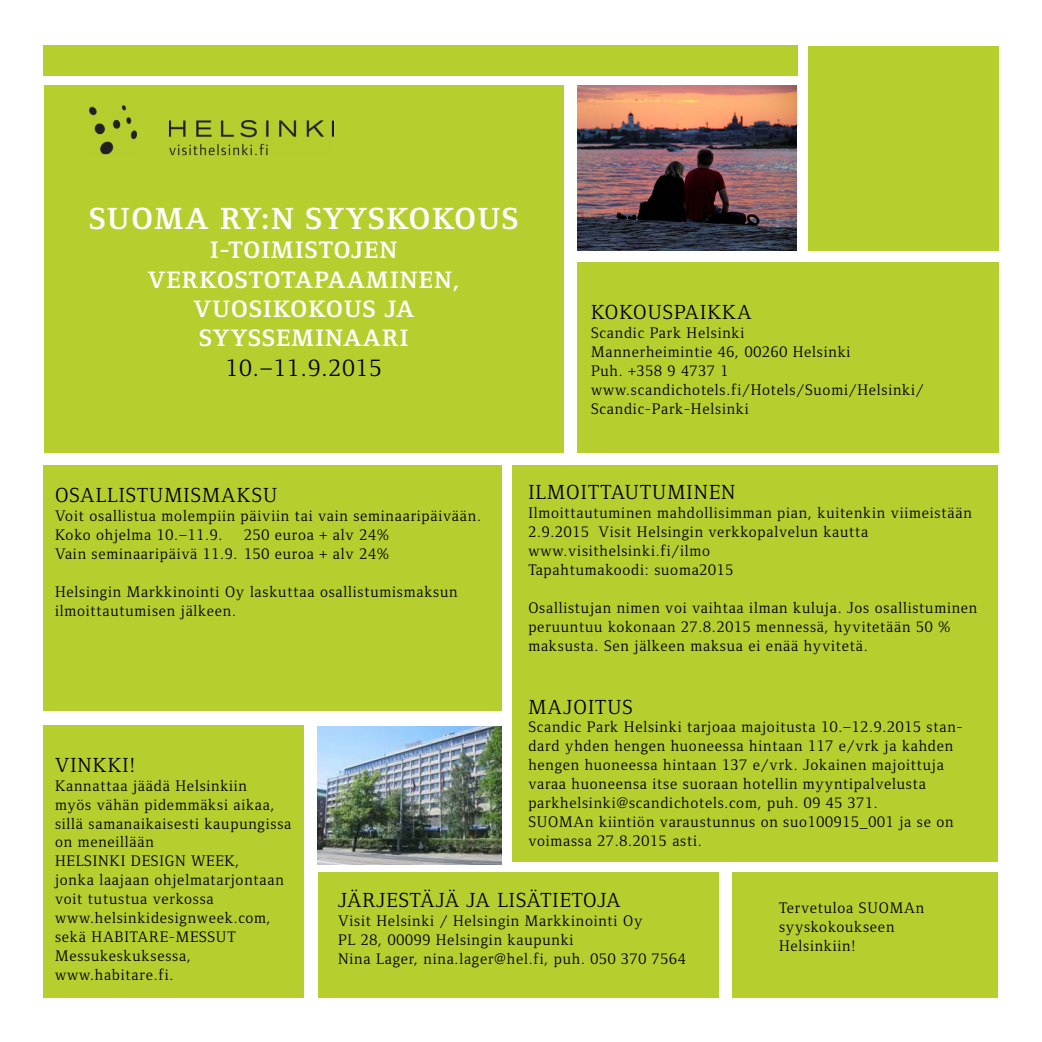
<style>
.page{position:relative;width:1042px;height:1042px;background:#fff}
.page>*{position:absolute;margin:0;border:0;box-sizing:border-box;transform-origin:0 0}
.t1{font:700 31.5px "Foundry Form Serif";letter-spacing:.05em;color:#fff}
.t2{font:700 24.5px/29.4px "Foundry Form Serif";letter-spacing:.04em;color:#fff}
.t3{font:24.5px "Foundry Form Serif";letter-spacing:.05em;color:#000}
.t4{font:21px "Foundry Form Serif";letter-spacing:.05em;color:#000}
.t5{font:15.75px/18.9px "Foundry Form Serif";letter-spacing:.05em;color:#000}
</style>
<div class="page">
<img style="left:577px;top:85px;width:219px;height:166px">
<div style="left:732px;top:872px;width:266px;height:126px;background:#b6cf2f"></div>
<div style="left:44px;top:85px;width:519px;height:367px;background:#b6cf2f"></div>
<div style="left:577px;top:262px;width:421px;height:190px;background:#b6cf2f"></div>
<div style="left:808px;top:47px;width:190px;height:204px;background:#b6cf2f"></div>
<div style="left:43px;top:725px;width:261px;height:273px;background:#b6cf2f"></div>
<div style="left:317px;top:872px;width:401px;height:126px;background:#b6cf2f"></div>
<div style="left:43px;top:465px;width:458px;height:246px;background:#b6cf2f"></div>
<div style="left:43px;top:46px;width:754px;height:30px;background:#b6cf2f"></div>
<img style="left:88px;top:105px;width:247px;height:51px">
<div style="left:513px;top:465px;width:485px;height:396px;background:#b6cf2f"></div>
<img style="left:317px;top:726px;width:184px;height:138px">
<h1 class="t1" style="left:89px;top:201px;width:387px">SUOMA RY:N SYYSKOKOUS</h1>
<h2 class="t2" style="left:210px;top:235px;width:49px">I-TOIMIS</h2>
<h2 class="t2" style="left:148px;top:235px;width:251px;text-indent:171px">TOJEN<br>VERKOSTOTAPAAMI</h2>
<h2 class="t2" style="left:400px;top:265px;width:62px">NEN,</h2>
<h2 class="t2" style="left:193px;top:294px;width:35px">VUOSI</h2>
<h2 class="t2" style="left:273px;top:294px;width:70px">KOKOUS</h2>
<h2 class="t2" style="left:199px;top:294px;width:216px;text-align:right">JA<br>SYYSSEMINAARI</h2>
<h2 class="t3" style="left:226px;top:354px;width:157px">10.–11.9.2015</h2>
<h3 class="t4" style="left:591px;top:300px;width:162px">KOKOUSPAIKKA</h3>
<p class="t5" style="left:591px;top:323px;width:334px">Scandic Park Helsinki<br>Mannerheimintie 46, 00260 Helsinki<br>Puh. +358 9 4737 1 www.scandichotels.fi/Hotels/Suomi/Helsinki/<br>Scandic-Park-Helsinki</p>
<h3 class="t4" style="left:55px;top:484px;width:224px">OSALLISTUMISMAKSU</h3>
<p class="t5" style="left:55px;top:506px;width:427px">Voit osallistua molempiin päiviin tai vain seminaaripäivään.<br>Koko ohjelma 10.–11.9.</p>
<p class="t5" style="left:55px;top:525px;width:335px;text-align:right">250 euroa + alv 24%<br>Vain seminaaripäivä 11.9. 150 euroa + alv 24%</p>
<p class="t5" style="left:55px;top:582px;width:404px">Helsingin Markkinointi Oy laskuttaa osallistumismaksun ilmoittautumisen jälkeen.</p>
<h3 class="t4" style="left:528px;top:481px;width:208px">ILMOITTAUTUMINEN</h3>
<p class="t5" style="left:528px;top:503px;width:445px">Ilmoittautuminen mahdollisimman pian, kuitenkin viimeistään 2.9.2015 Visit Helsingin verkkopalvelun kautta www.visithelsinki.fi/ilmo<br>Tapahtumakoodi: suoma2015</p>
<p class="t5" style="left:528px;top:598px;width:450px">Osallistujan nimen voi vaihtaa ilman kuluja. Jos osallistuminen peruuntuu kokonaan 27.8.2015 mennessä, hyvitetään 50 % maksusta. Sen jälkeen maksua ei enää hyvitetä.</p>
<h3 class="t4" style="left:55px;top:753px;width:81px">VINKKI!</h3>
<p class="t5" style="left:55px;top:776px;width:238px">Kannattaa jäädä Helsinkiin<br>myös vähän pidemmäksi aikaa, sillä samanaikaisesti kaupungissa on meneillään<br>Helsinki</p>
<p class="t5" style="left:131px;top:851px;width:86px">Design Week</p>
<p class="t5" style="left:55px;top:851px;width:230px;text-indent:181px">,<br>jonka laajaan ohjelmatarjontaan voit tutustua verkossa www.helsinkidesignweek.com, sekä Habitare-messut<br>Messukeskuksessa, www.habitare.fi.</p>
<h3 class="t4" style="left:528px;top:695px;width:106px">MAJOITUS</h3>
<p class="t5" style="left:528px;top:718px;width:436px">Scandic Park Helsinki tarjoaa majoitusta 10.–12.9.2015 stan&shy;dard yhden hengen huoneessa hintaan 117 e/vrk ja kahden hengen huoneessa hintaan 137 e/vrk. Jokainen majoittuja varaa huoneensa itse suoraan hotellin myyntipalvelusta parkhelsinki@scandichotels.com, puh. 09 45 371.<br>SUOMAn kiintiön varaustunnus on suo100915_001 ja se on voimassa 27.8.2015 asti.</p>
<h3 class="t4" style="left:338px;top:888px;width:284px">JÄRJESTÄJÄ JA LISÄTIETOJA</h3>
<p class="t5" style="left:338px;top:911px;width:349px">Visit Helsinki / Helsingin Markkinointi Oy<br>PL 28, 00099 Helsingin kaupunki<br>Nina Lager, nina.lager@hel.fi, puh. 050 370 7564</p>
<p class="t5" style="left:779px;top:898px;width:147px">Tervetuloa SUOMAn syyskokoukseen<br>Helsinkiin!</p>
</div>
